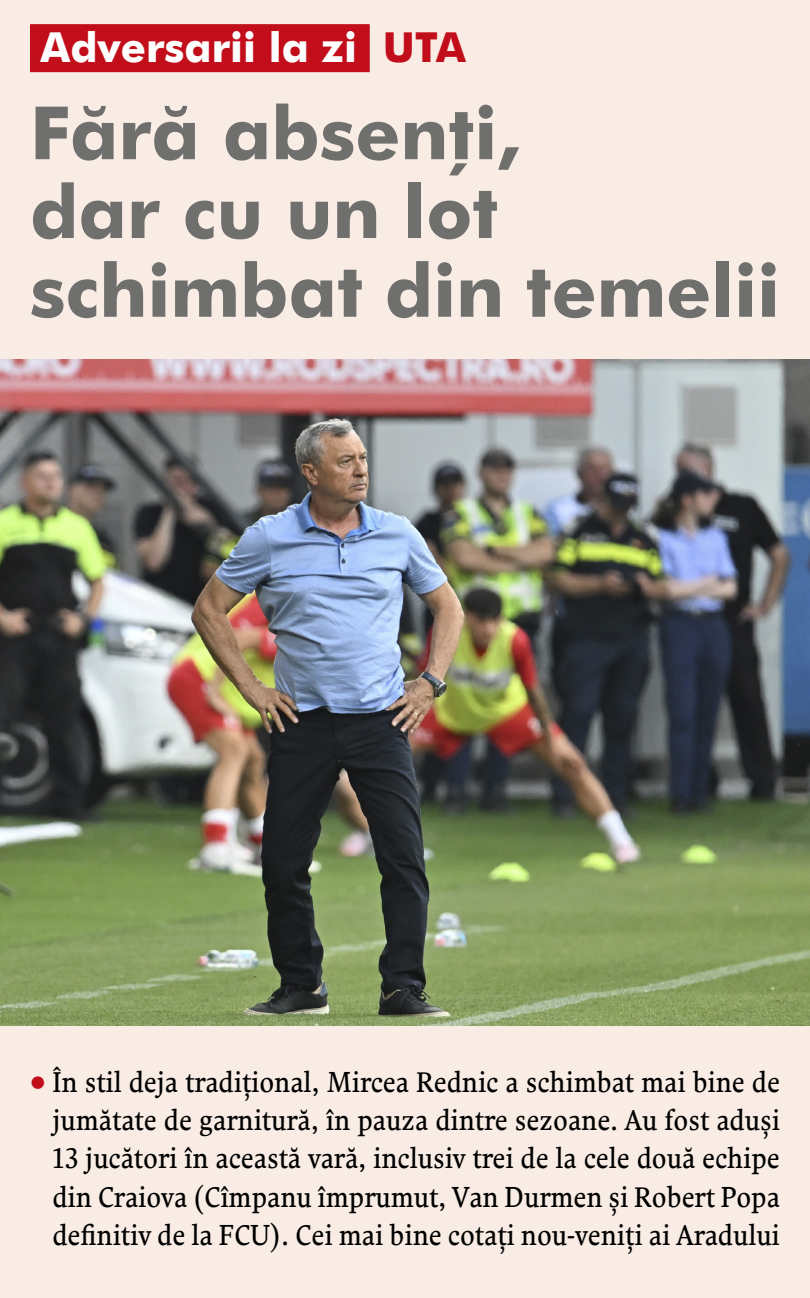
<style>
.page{position:relative;width:810px;height:1298px;background:#f8ece4}
.page>*{position:absolute;margin:0;border:0;box-sizing:border-box;transform-origin:0 0}
.t1{font:700 73.5px/78.8px "Futura Ro CE";color:#6f6f6e}
.t2{font:700 41.25px "Futura Ro CE";color:#fff}
.text_bumb{font:28.5px/38.2px "Comenia Serif Pro Ro CE";color:#000;text-align:justify;scale:.9 1}
.s1{color:#c20e1a}
</style>
<div class="page">
<div style="left:30px;top:24px;width:340px;height:48px;background:#c20e1a"></div>
<img style="left:0;top:359px;width:810px;height:666px">
<p class="t2" style="left:41px;top:19px;width:427px">Adversarii la zi <span class="s1">UTA</span></p>
<p class="t1" style="left:30px;top:90px;width:752px">Fără absenţi,<br>dar cu un lot schimbat din temelii</p>
<p class="text_bumb" style="left:52px;top:1062px;width:810px;text-indent:-22px"><span class="s1">•</span> În stil deja tradiţional, Mircea Rednic a schimbat mai bine de jumătate de garnitură, în pauza dintre sezoane. Au fost aduşi 13 jucători în această vară, inclusiv trei de la cele două echipe din Craiova (Cîmpanu împrumut, Van Durmen şi Robert Popa definitiv de la FCU). Cei mai bine cotaţi nou‑veniţi ai Aradului</p>
</div>
